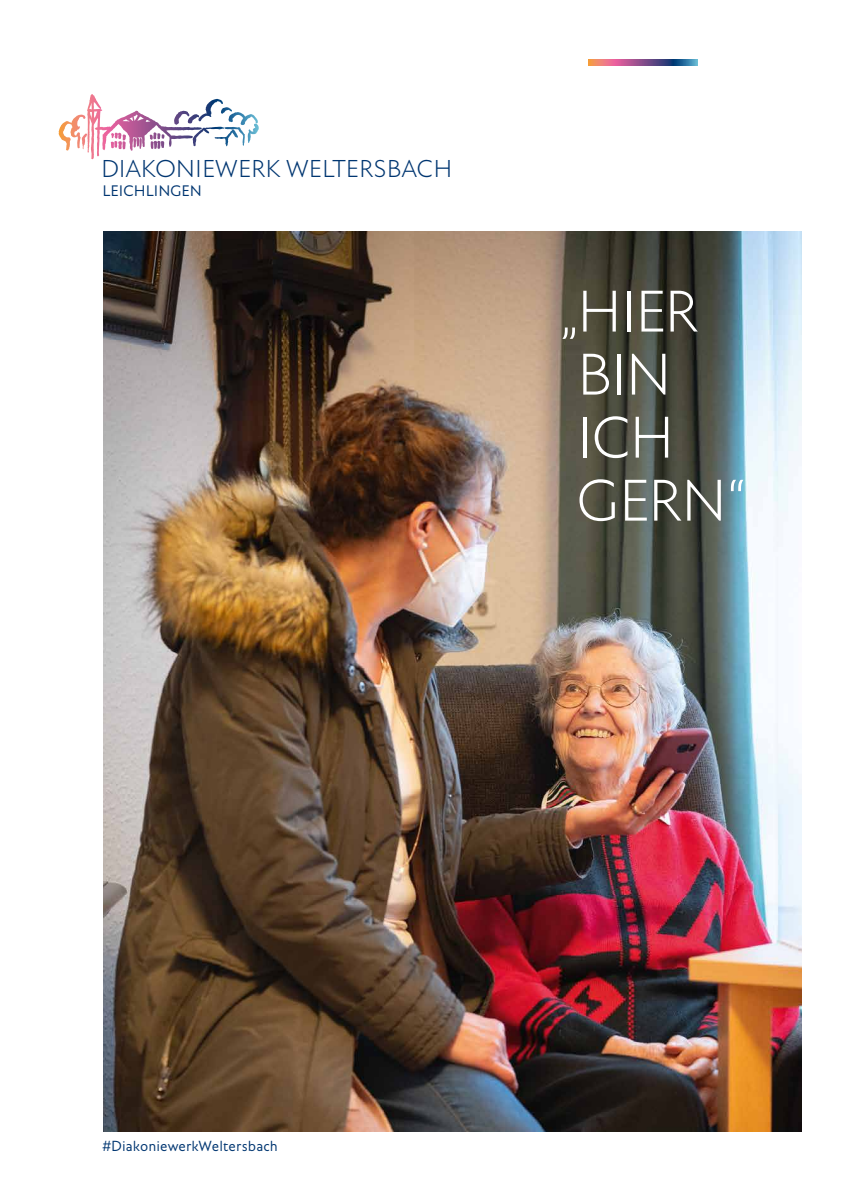
<style>
.page{position:relative;width:844px;height:1191px;background:#fff}
.page>*{position:absolute;margin:0;border:0;box-sizing:border-box;transform-origin:0 0}
.t1{font:100 63px/63px "Edward Pro";letter-spacing:-.03em;color:#fff}
.t2{font:100 26.25px "Edward Pro";color:#003671}
.t3{font:300 16.45px "Edward Pro";color:#003671}
.t4{font:300 15.75px "Edward Pro";letter-spacing:.005em;color:#003671}
</style>
<div class="page">
<img style="left:104px;top:231px;width:697px;height:900px">
<svg style="left:87px;top:94px;width:20px;height:65px"></svg>
<svg style="left:588px;top:60px;width:109px;height:5px"></svg>
<h2 class="t2" style="left:101px;top:151px;width:353px">DIAKONIEWERK WELTERSBACH</h2>
<p class="t3" style="left:102px;top:180px;width:101px">LEICHLINGEN</p>
<h1 class="t1" style="left:559px;top:280px;width:189px">„HIER<br>BIN<br>ICH<br>GERN“</h1>
<p class="t4" style="left:102px;top:1135px;width:177px">#DiakoniewerkWeltersbach</p>
</div>
